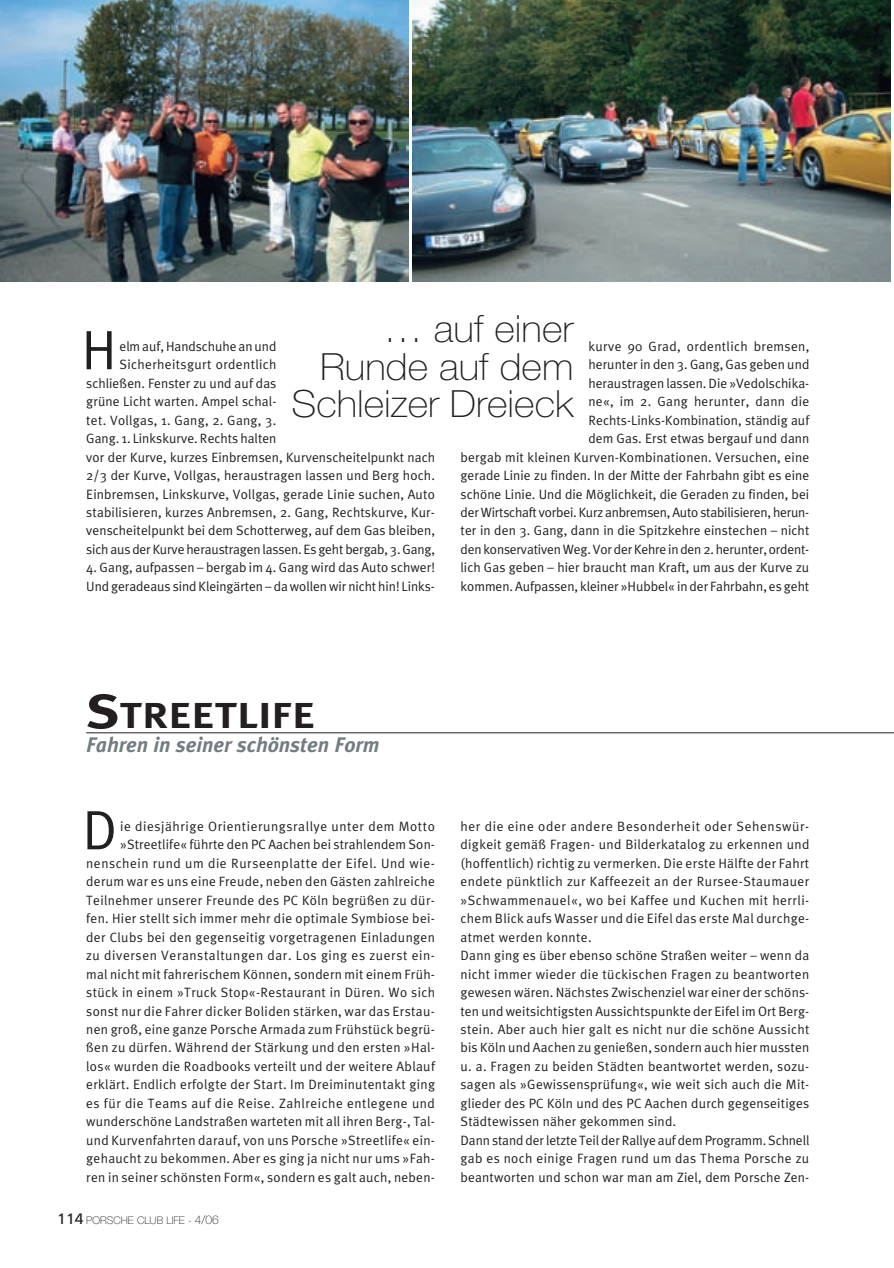
<style>
.page{position:relative;width:894px;height:1268px;background:#fff}
.page>*{position:absolute;margin:0;border:0;box-sizing:border-box;transform-origin:0 0}
.t1{font:55.5px "Meta Plus Normal";color:#231f20}
.t2{font:100 37.5px/37.5px "Helvetica Neue LT";color:#231f20;text-align:right;scale:1.05 1}
.t3{font:36px "Meta Plus Bold Caps";color:#231f20;scale:1.2 1}
.t4{font:italic 700 21px "Meta Plus";color:#717d83}
.t5{font:13.5px/18.5px "Meta Plus Normal";letter-spacing:.02em;color:#231f20;text-align:right}
.t6{font:13.5px/18.5px "Meta Plus Normal";color:#231f20}
.t7{font:13.5px "Meta Plus Normal";letter-spacing:-.01em;color:#231f20}
.t8{font:100 10.5px "Helvetica Neue LT";color:#231f20}
.s1{font-size:48px}
.s2{font-family:"Frutiger";font-weight:400;font-size:15px}
.s3{font-size:12px}
</style>
<div class="page">
<img style="left:0;top:0;width:894px;height:734px">
<h2 class="t2" style="left:291px;top:314px;width:270px">… auf einer<br>Runde auf dem<br>Schleizer Dreieck</h2>
<h1 class="t1" style="left:81px;top:329px;width:37px">H</h1>
<p class="t6" style="left:120px;top:338px;width:158px">elm auf, Handschuhe an und</p>
<p class="t5" style="left:460px;top:338px;width:350px">kurve 90 Grad, ordentlich bremsen,<br>herunter in den 3. Gang, Gas geben und<br>heraustragen lassen. Die »Vedolschika-<br>ne«, im 2. Gang herunter, dann die Rechts-Links-Kombination, ständig auf<br>dem Gas. Erst etwas bergauf und dann<br>bergab mit kleinen Kurven-Kombinationen. Versuchen, eine gerade Linie zu finden. In der Mitte der Fahrbahn gibt es eine schöne Linie. Und die Möglichkeit, die Geraden zu finden, bei der Wirtschaft vorbei. Kurz anbremsen, Auto stabilisieren, herun&shy;ter in den 3. Gang, dann in die Spitzkehre einstechen – nicht den konservativen Weg. Vor der Kehre in den 2. herunter, ordent&shy;lich Gas geben – hier braucht man Kraft, um aus der Kurve zu kommen. Aufpassen, kleiner »Hubbel« in der Fahrbahn, es geht</p>
<p class="t5" style="left:120px;top:356px;width:158px">Sicherheitsgurt ordentlich</p>
<p class="t5" style="left:86px;top:375px;width:192px">schließen. Fenster zu und auf das</p>
<p class="t5" style="left:86px;top:393px;width:192px">grüne Licht warten. Ampel schal-</p>
<p class="t5" style="left:86px;top:411px;width:192px">tet. Vollgas, 1. Gang, 2. Gang, 3.</p>
<p class="t6" style="left:86px;top:430px;width:192px">Gang. 1. Linkskurve. Rechts halten</p>
<p class="t5" style="left:86px;top:448px;width:350px">vor der Kurve, kurzes Einbremsen, Kurvenscheitelpunkt nach</p>
<p class="t5" style="left:86px;top:467px;width:350px">2/3 der Kurve, Vollgas, heraustragen lassen und Berg hoch.</p>
<p class="t5" style="left:86px;top:485px;width:350px">Einbremsen, Linkskurve, Vollgas, gerade Linie suchen, Auto</p>
<p class="t5" style="left:86px;top:504px;width:350px">stabilisieren, kurzes Anbremsen, 2. Gang, Rechtskurve, Kur-</p>
<p class="t5" style="left:86px;top:522px;width:350px">venscheitelpunkt bei dem Schotterweg, auf dem Gas bleiben,</p>
<p class="t7" style="left:86px;top:544px;width:350px">sich aus der Kurve heraustragen lassen. Es geht bergab, 3. Gang,</p>
<p class="t6" style="left:86px;top:559px;width:350px">4. Gang, aufpassen – bergab im 4. Gang wird das Auto schwer!<br>Und geradeaus sind Kleingärten – da wollen wir nicht hin! Links-</p>
<h3 class="t3" style="left:86px;top:694px;width:192px"><span class="s1">S</span>TREETLIFE</h3>
<h3 class="t4" style="left:86px;top:736px;width:295px">Fahren in seiner schönsten Form</h3>
<h1 class="t1" style="left:82px;top:809px;width:36px">D</h1>
<p class="t5" style="left:86px;top:817px;width:350px">ie diesjährige Orientierungsrallye unter dem Motto »Streetlife« führte den PC Aachen bei strahlendem Son&shy;nenschein rund um die Rurseenplatte der Eifel. Und wie&shy;derum war es uns eine Freude, neben den Gästen zahlreiche Teilnehmer unserer Freunde des PC Köln begrüßen zu dür&shy;fen. Hier stellt sich immer mehr die optimale Symbiose bei&shy;der Clubs bei den gegenseitig vorgetragenen Einladungen zu diversen Veranstaltungen dar. Los ging es zuerst ein&shy;mal nicht mit fahrerischem Können, sondern mit einem Früh&shy;stück in einem »Truck Stop«-Restaurant in Düren. Wo sich sonst nur die Fahrer dicker Boliden stärken, war das Erstau&shy;nen groß, eine ganze Porsche Armada zum Frühstück begrü&shy;ßen zu dürfen. Während der Stärkung und den ersten »Hal&shy;los« wurden die Roadbooks verteilt und der weitere Ablauf erklärt. Endlich erfolgte der Start. Im Dreiminutentakt ging es für die Teams auf die Reise. Zahlreiche entlegene und wunderschöne Landstraßen warteten mit all ihren Berg-, Tal&shy;und Kurvenfahrten darauf, von uns Porsche »Streetlife« ein&shy;gehaucht zu bekommen. Aber es ging ja nicht nur ums »Fah&shy;ren in seiner schönsten Form«, sondern es galt auch, neben-</p>
<p class="t8" style="left:57px;top:1216px;width:163px"><span class="s2">114</span> PORSCHE CLUB LIFE - <span class="s3">4/06</span></p>
<p class="t5" style="left:460px;top:817px;width:350px;text-align:left">her die eine oder andere Besonderheit oder Sehenswür&shy;digkeit gemäß Fragen- und Bilderkatalog zu erkennen und (hoffentlich) richtig zu vermerken. Die erste Hälfte der Fahrt endete pünktlich zur Kaffeezeit an der Rursee-Staumauer »Schwammenauel«, wo bei Kaffee und Kuchen mit herrli&shy;chem Blick aufs Wasser und die Eifel das erste Mal durchge&shy;atmet werden konnte.<br>Dann ging es über ebenso schöne Straßen weiter – wenn da nicht immer wieder die tückischen Fragen zu beantworten gewesen wären. Nächstes Zwischenziel war einer der schöns&shy;ten und weitsichtigsten Aussichtspunkte der Eifel im Ort Berg&shy;stein. Aber auch hier galt es nicht nur die schöne Aussicht bis Köln und Aachen zu genießen, sondern auch hier mussten u. a. Fragen zu beiden Städten beantwortet werden, sozu&shy;sagen als »Gewissensprüfung«, wie weit sich auch die Mit&shy;glieder des PC Köln und des PC Aachen durch gegenseitiges Städtewissen näher gekommen sind.<br>Dann stand der letzte Teil der Rallye auf dem Programm. Schnell gab es noch einige Fragen rund um das Thema Porsche zu beantworten und schon war man am Ziel, dem Porsche Zen-</p>
</div>
